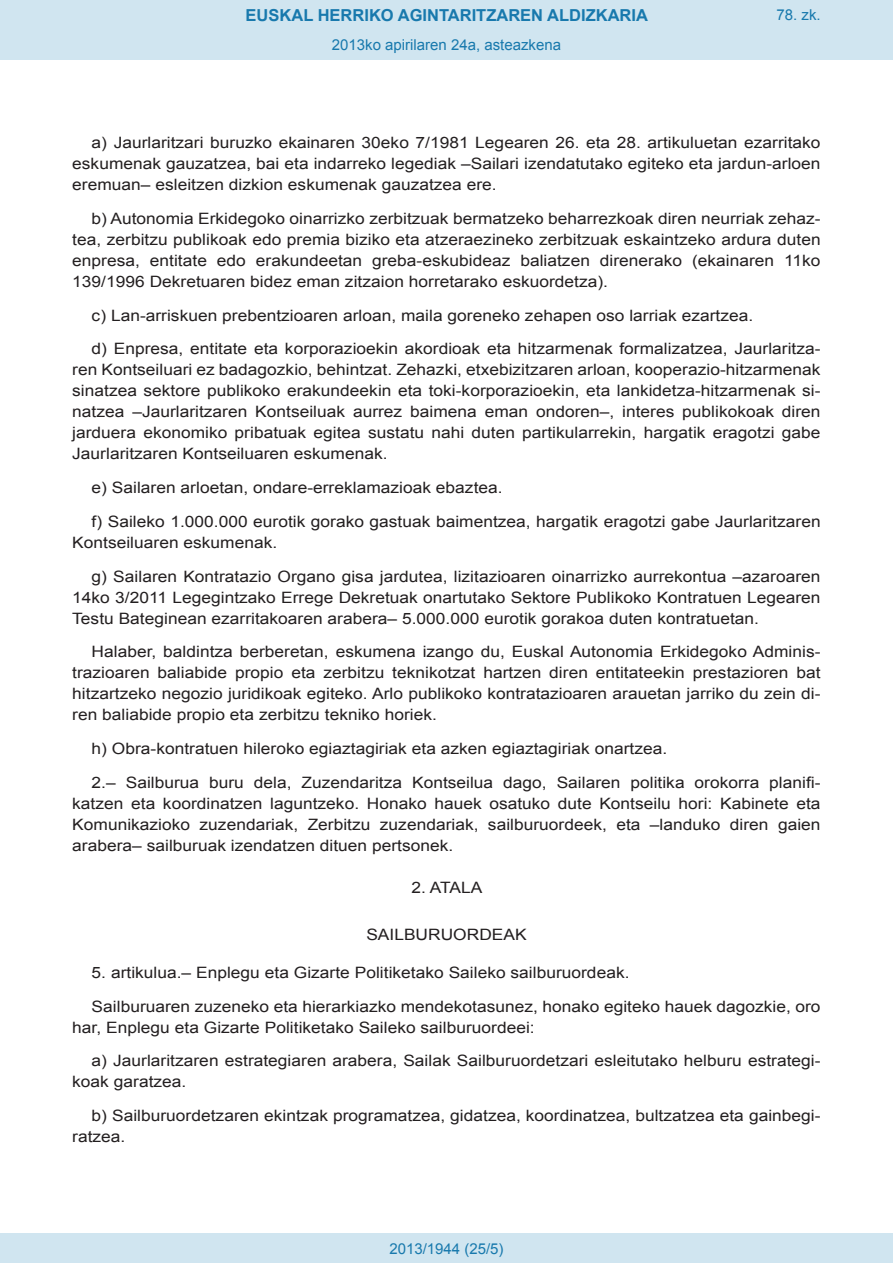
<style>
.page{position:relative;width:893px;height:1263px;background:#fff}
.page>*{position:absolute;margin:0;border:0;box-sizing:border-box;transform-origin:0 0}
.t1{font:700 16.5px "Arial";color:#1879ad}
.BOPVDetalle{font:15.6px/21px "Arial";color:#231f20;text-align:justify;scale:1.11 1}
.BOPVClave{font:15.6px "Arial";color:#231f20;scale:1.11 1}
.Paginacion_Centro{font:15px "Arial";color:#1879ad}
</style>
<div class="page">
<div style="left:0;top:0;width:893px;height:60px;background:#d0e5f0"></div>
<div style="left:0;top:1233px;width:893px;height:30px;background:#d0e5f0"></div>
<p class="t1" style="left:246px;top:4px;width:404px">EUSKAL HERRIKO AGINTARITZAREN ALDIZKARIA</p>
<p class="Paginacion_Centro" style="left:332px;top:35px;width:231px">2013ko apirilaren 24a, asteazkena</p>
<p class="Paginacion_Centro" style="left:776px;top:5px;width:46px">78. zk.</p>
<p class="BOPVDetalle" style="left:72px;top:132px;width:676px;text-indent:19px">a) Jaurlaritzari buruzko ekainaren 30eko 7/1981 Legearen 26. eta 28. artikuluetan ezarritako eskumenak gauzatzea, bai eta indarreko legediak –Sailari izendatutako egiteko eta jardun-arloen eremuan– esleitzen dizkion eskumenak gauzatzea ere.</p>
<p class="BOPVDetalle" style="left:72px;top:208px;width:676px;text-indent:19px">b) Autonomia Erkidegoko oinarrizko zerbitzuak bermatzeko beharrezkoak diren neurriak zehaz&shy;tea, zerbitzu publikoak edo premia biziko eta atzeraezineko zerbitzuak eskaintzeko ardura duten enpresa, entitate edo erakundeetan greba-eskubideaz baliatzen direnerako (ekainaren 11ko 139/1996 Dekretuaren bidez eman zitzaion horretarako eskuordetza).</p>
<p class="BOPVDetalle" style="left:92px;top:305px;width:597px">c) Lan-arriskuen prebentzioaren arloan, maila goreneko zehapen oso larriak ezartzea.</p>
<p class="BOPVDetalle" style="left:72px;top:339px;width:676px;text-indent:19px">d) Enpresa, entitate eta korporazioekin akordioak eta hitzarmenak formalizatzea, Jaurlaritza&shy;ren Kontseiluari ez badagozkio, behintzat. Zehazki, etxebizitzaren arloan, kooperazio-hitzarmenak sinatzea sektore publikoko erakundeekin eta toki-korporazioekin, eta lankidetza-hitzarmenak si&shy;natzea –Jaurlaritzaren Kontseiluak aurrez baimena eman ondoren–, interes publikokoak diren jarduera ekonomiko pribatuak egitea sustatu nahi duten partikularrekin, hargatik eragotzi gabe Jaurlaritzaren Kontseiluaren eskumenak.</p>
<p class="BOPVDetalle" style="left:92px;top:477px;width:372px">e) Sailaren arloetan, ondare-erreklamazioak ebaztea.</p>
<p class="BOPVDetalle" style="left:72px;top:511px;width:676px;text-indent:19px">f) Saileko 1.000.000 eurotik gorako gastuak baimentzea, hargatik eragotzi gabe Jaurlaritzaren<br>Kontseiluaren eskumenak.</p>
<p class="BOPVDetalle" style="left:72px;top:566px;width:676px;text-indent:19px">g) Sailaren Kontratazio Organo gisa jardutea, lizitazioaren oinarrizko aurrekontua –azaroaren 14ko 3/2011 Legegintzako Errege Dekretuak onartutako Sektore Publikoko Kontratuen Legearen Testu Bateginean ezarritakoaren arabera– 5.000.000 eurotik gorakoa duten kontratuetan.</p>
<p class="BOPVDetalle" style="left:72px;top:642px;width:676px;text-indent:19px">Halaber, baldintza berberetan, eskumena izango du, Euskal Autonomia Erkidegoko Adminis&shy;trazioaren baliabide propio eta zerbitzu teknikotzat hartzen diren entitateekin prestazioren bat hitzartzeko negozio juridikoak egiteko. Arlo publikoko kontratazioaren arauetan jarriko du zein di&shy;ren baliabide propio eta zerbitzu tekniko horiek.</p>
<p class="BOPVDetalle" style="left:92px;top:738px;width:520px">h) Obra-kontratuen hileroko egiaztagiriak eta azken egiaztagiriak onartzea.</p>
<p class="BOPVDetalle" style="left:72px;top:772px;width:676px;text-indent:19px">2.– Sailburua buru dela, Zuzendaritza Kontseilua dago, Sailaren politika orokorra planifi&shy;katzen eta koordinatzen laguntzeko. Honako hauek osatuko dute Kontseilu hori: Kabinete eta Komunikazioko zuzendariak, Zerbitzu zuzendariak, sailburuordeek, eta –landuko diren gaien arabera– sailburuak izendatzen dituen pertsonek.</p>
<p class="BOPVClave" style="left:412px;top:877px;width:65px">2. ATALA</p>
<p class="BOPVClave" style="left:366px;top:924px;width:146px">SAILBURUORDEAK</p>
<p class="BOPVDetalle" style="left:92px;top:962px;width:486px">5. artikulua.– Enplegu eta Gizarte Politiketako Saileko sailburuordeak.</p>
<p class="BOPVDetalle" style="left:72px;top:996px;width:676px;text-indent:19px">Sailburuaren zuzeneko eta hierarkiazko mendekotasunez, honako egiteko hauek dagozkie, oro har, Enplegu eta Gizarte Politiketako Saileko sailburuordeei:</p>
<p class="BOPVDetalle" style="left:72px;top:1050px;width:676px;text-indent:19px">a) Jaurlaritzaren estrategiaren arabera, Sailak Sailburuordetzari esleitutako helburu estrategi&shy;koak garatzea.</p>
<p class="BOPVDetalle" style="left:72px;top:1105px;width:676px;text-indent:19px">b) Sailburuordetzaren ekintzak programatzea, gidatzea, koordinatzea, bultzatzea eta gainbegi&shy;ratzea.</p>
<p class="Paginacion_Centro" style="left:389px;top:1238px;width:116px">2013/1944 (25/5)</p>
</div>
